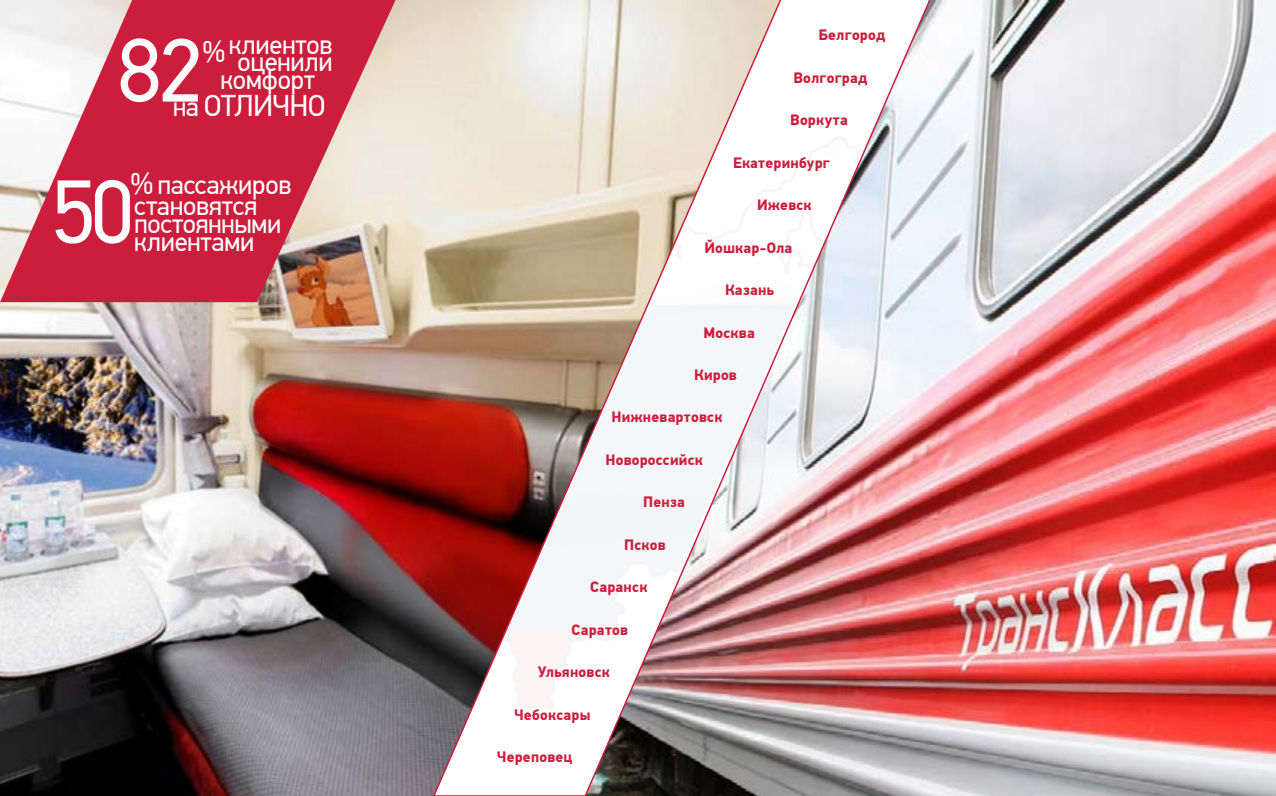
<style>
.page{position:relative;width:1276px;height:796px;background:#fff}
.page>*{position:absolute;margin:0;border:0;box-sizing:border-box;transform-origin:0 0}
.t1{font:90px "PF Din Text Pro";color:#fff}
.t2{font:30px "PF Din Text Pro";letter-spacing:-.035em;color:#fff}
.t3{font:27px/21.1px "PF Din Text Pro";letter-spacing:-.015em;color:#fff}
.t4{font:700 15px "PF Din Text Pro";letter-spacing:.015em;color:#cb1e3c}
.s1{font-size:30px}
.s2{font-size:27px}
</style>
<div class="page">
<img style="left:0;top:0;width:431px;height:795px">
<img style="left:1068px;top:0;width:208px;height:795px">
<img style="left:431px;top:0;width:637px;height:795px">
<svg style="left:0;top:0;width:395px;height:302px;background:#d35d6e"></svg>
<img style="left:467px;top:0;width:460px;height:795px">
<h1 class="t1" style="left:117px;top:18px;width:88px">82</h1>
<h3 class="t3" style="left:202px;top:34px;width:132px"><span class="s1">%</span>клиентов</h3>
<h3 class="t3" style="left:237px;top:51px;width:97px">оценили</h3>
<h3 class="t3" style="left:220px;top:69px;width:96px">комфорт</h3>
<h2 class="t2" style="left:173px;top:88px;width:154px"><span class="s2">на</span> ОТЛИЧНО</h2>
<h1 class="t1" style="left:51px;top:159px;width:85px">50</h1>
<h3 class="t3" style="left:130px;top:174px;width:163px"><span class="s1">%</span> пассажиров становятся</h3>
<h3 class="t3" style="left:134px;top:214px;width:149px">постоянными</h3>
<h3 class="t3" style="left:134px;top:232px;width:122px">клиентами</h3>
<p class="t4" style="left:818px;top:26px;width:68px">Белгород</p>
<p class="t4" style="left:793px;top:68px;width:75px">Волгоград</p>
<p class="t4" style="left:790px;top:111px;width:59px">Воркута</p>
<p class="t4" style="left:733px;top:153px;width:98px">Екатеринбург</p>
<p class="t4" style="left:757px;top:196px;width:56px">Ижевск</p>
<p class="t4" style="left:704px;top:238px;width:89px">Йошкар-Ола</p>
<p class="t4" style="left:725px;top:280px;width:51px">Казань</p>
<p class="t4" style="left:703px;top:323px;width:53px">Москва</p>
<p class="t4" style="left:694px;top:365px;width:44px">Киров</p>
<p class="t4" style="left:611px;top:407px;width:112px">Нижневартовск</p>
<p class="t4" style="left:605px;top:450px;width:99px">Новороссийск</p>
<p class="t4" style="left:643px;top:492px;width:43px">Пенза</p>
<p class="t4" style="left:624px;top:535px;width:43px">Псков</p>
<p class="t4" style="left:590px;top:577px;width:59px">Саранск</p>
<p class="t4" style="left:571px;top:620px;width:58px">Саратов</p>
<p class="t4" style="left:538px;top:662px;width:74px">Ульяновск</p>
<p class="t4" style="left:514px;top:704px;width:78px">Чебоксары</p>
<p class="t4" style="left:497px;top:747px;width:77px">Череповец</p>
</div>
